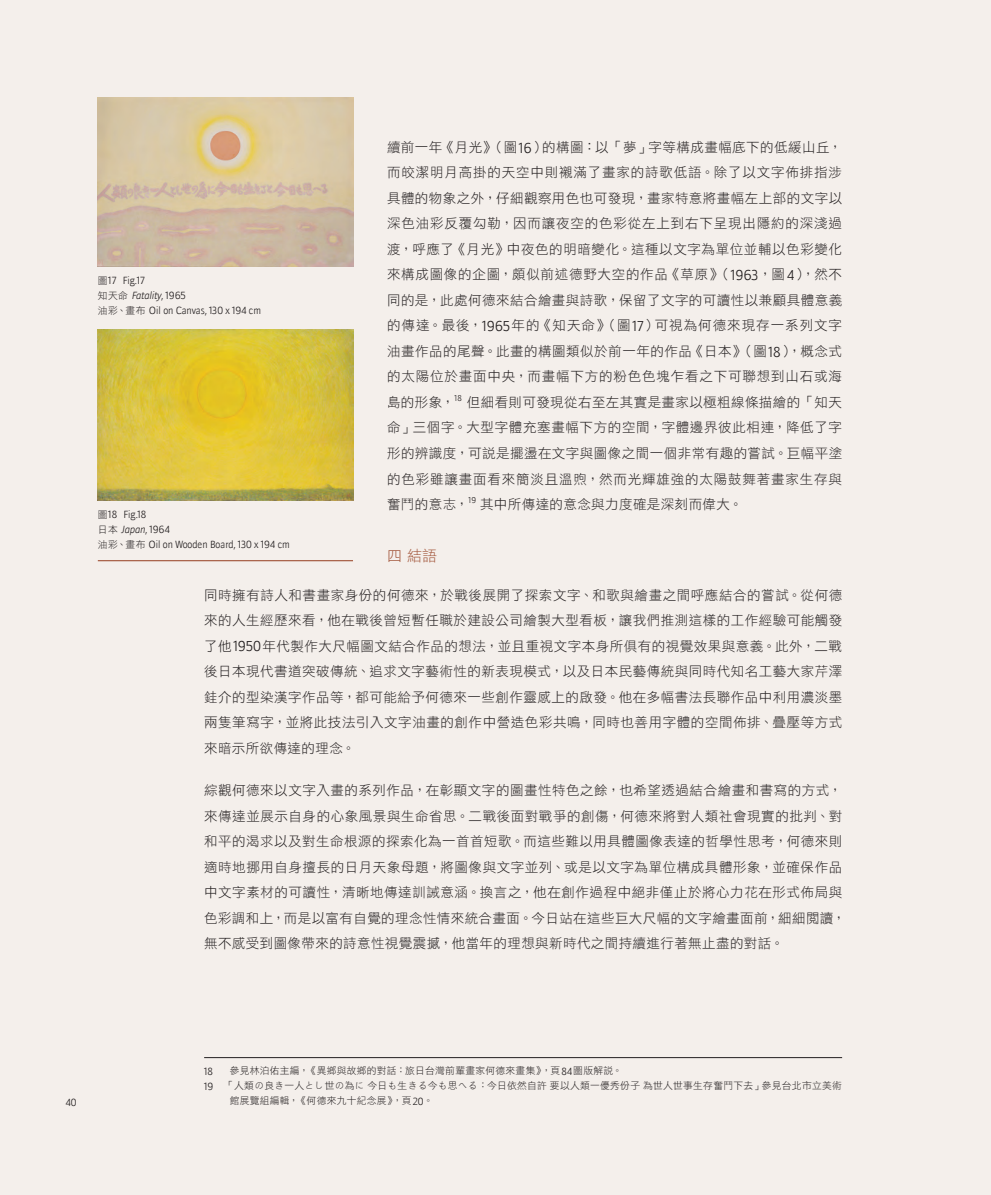
<style>
.page{position:relative;width:991px;height:1195px;background:#f4efeb}
.page>*{position:absolute;margin:0;border:0;box-sizing:border-box;transform-origin:0 0}
.t1{font:15px "DF Hei Std W3";color:#a05236}
.t2{font:13.5px/25.5px "DF Hei Std W3";letter-spacing:.04em;color:#231f20;text-align:justify}
.t3{font:10.05px/15px "Doradani Lt";color:#231f20}
.t4{font:9.75px "DF Hei Std W3";letter-spacing:.03em;color:#231f20}
.t5{font:8.1px "Doradani Lt";color:#231f20}
.s1{font-family:"Doradani Lt";font-size:13.95px}
.s2{font-family:"DF Hei Std W3";font-size:9.75px}
.s3{font-style:italic}
.s4{font-family:"Doradani Lt";font-size:10.05px}
</style>
<div class="page">
<hr style="left:98px;top:560px;width:255px;height:1px;background:#a05236">
<img style="left:98px;top:98px;width:255px;height:169px">
<img style="left:98px;top:329px;width:255px;height:172px">
<hr style="left:204px;top:1057px;width:638px;height:1px;background:#231f20">
<p class="t2" style="left:387px;top:134px;width:457px">續前一年《月光》（圖<span class="s1">16</span>）的構圖：以「夢」字等構成畫幅底下的低緩山丘，而皎潔明月高掛的天空中則襯滿了畫家的詩歌低語。除了以文字佈排指涉具體的物象之外，仔細觀察用色也可發現，畫家特意將畫幅左上部的文字以深色油彩反覆勾勒，因而讓夜空的色彩從左上到右下呈現出隱約的深淺過渡，呼應了《月光》中夜色的明暗變化。這種以文字為單位並輔以色彩變化來構成圖像的企圖，頗似前述德野大空的作品《草原》（<span class="s1">1963</span>，圖<span class="s1">4</span>），然不同的是，此處何德來結合繪畫與詩歌，保留了文字的可讀性以兼顧具體意義的傳達。最後，<span class="s1">1965</span>年的《知天命》（圖<span class="s1">17</span>）可視為何德來現存一系列文字油畫作品的尾聲。此畫的構圖類似於前一年的作品《日本》（圖<span class="s1">18</span>），概念式的太陽位於畫面中央，而畫幅下方的粉色色塊乍看之下可聯想到山石或海島的形象，</p>
<p class="t3" style="left:98px;top:273px;width:165px"><span class="s2">圖</span>17 Fig.17<br><span class="s2">知天命</span> <span class="s3">Fatality</span>, 1965<br><span class="s2">油彩、畫布</span> Oil on Canvas, 130 x 194 cm</p>
<p class="t5" style="left:454px;top:393px;width:9px">18</p>
<p class="t2" style="left:387px;top:389px;width:457px;text-indent:80px">但細看則可發現從右至左其實是畫家以極粗線條描繪的「知天命」三個字。大型字體充塞畫幅下方的空間，字體邊界彼此相連，降低了字形的辨識度，可說是擺盪在文字與圖像之間一個非常有趣的嘗試。巨幅平塗的色彩雖讓畫面看來簡淡且溫煦，然而光輝雄強的太陽鼓舞著畫家生存與奮鬥的意志，</p>
<p class="t5" style="left:468px;top:495px;width:9px">19</p>
<p class="t2" style="left:480px;top:491px;width:264px">其中所傳達的意念與力度確是深刻而偉大。</p>
<p class="t3" style="left:98px;top:507px;width:193px"><span class="s2">圖</span>18 Fig.18<br><span class="s2">日本</span> <span class="s3">Japan</span>, 1964<br><span class="s2">油彩、畫布</span> Oil on Wooden Board, 130 x 194 cm</p>
<p class="t1" style="left:387px;top:548px;width:51px">四 結語</p>
<p class="t2" style="left:204px;top:582px;width:639px">同時擁有詩人和書畫家身份的何德來，於戰後展開了探索文字、和歌與繪畫之間呼應結合的嘗試。從何德來的人生經歷來看，他在戰後曾短暫任職於建設公司繪製大型看板，讓我們推測這樣的工作經驗可能觸發了他<span class="s1">1950</span>年代製作大尺幅圖文結合作品的想法，並且重視文字本身所俱有的視覺效果與意義。此外，二戰後日本現代書道突破傳統、追求文字藝術性的新表現模式，以及日本民藝傳統與同時代知名工藝大家芹澤銈介的型染漢字作品等，都可能給予何德來一些創作靈感上的啟發。他在多幅書法長聯作品中利用濃淡墨兩隻筆寫字，並將此技法引入文字油畫的創作中營造色彩共鳴，同時也善用字體的空間佈排、疊壓等方式來暗示所欲傳達的理念。</p>
<p class="t2" style="left:204px;top:777px;width:643px;text-align:left">綜觀何德來以文字入畫的系列作品，在彰顯文字的圖畫性特色之餘，也希望透過結合繪畫和書寫的方式，來傳達並展示自身的心象風景與生命省思。二戰後面對戰爭的創傷，何德來將對人類社會現實的批判、對和平的渴求以及對生命根源的探索化為一首首短歌。而這些難以用具體圖像表達的哲學性思考，何德來則適時地挪用自身擅長的日月天象母題，將圖像與文字並列、或是以文字為單位構成具體形象，並確保作品中文字素材的可讀性，清晰地傳達訓誡意涵。換言之，他在創作過程中絕非僅止於將心力花在形式佈局與色彩調和上，而是以富有自覺的理念性情來統合畫面。今日站在這些巨大尺幅的文字繪畫面前，細細閱讀，無不感受到圖像帶來的詩意性視覺震撼，他當年的理想與新時代之間持續進行著無止盡的對話。</p>
<p class="t3" style="left:65px;top:1095px;width:13px">40</p>
<p class="t3" style="left:204px;top:1063px;width:10px">18</p>
<p class="t4" style="left:230px;top:1065px;width:394px">參見林泊佑主編，《異鄉與故鄉的對話：旅日台灣前輩畫家何德來畫集》，頁<span class="s4">84</span>圖版解說。</p>
<p class="t4" style="left:204px;top:1080px;width:639px"><span class="s4">19</span> 「人類の良き一人とし世の為に今日も生きる今も思へる：今日依然自許要以人類一優秀份子為世人世事生存奮鬥下去」參見台北市立美術</p>
<p class="t4" style="left:230px;top:1095px;width:205px">館展覽組編輯，《何德來九十紀念展》，頁<span class="s4">20</span>。</p>
</div>
